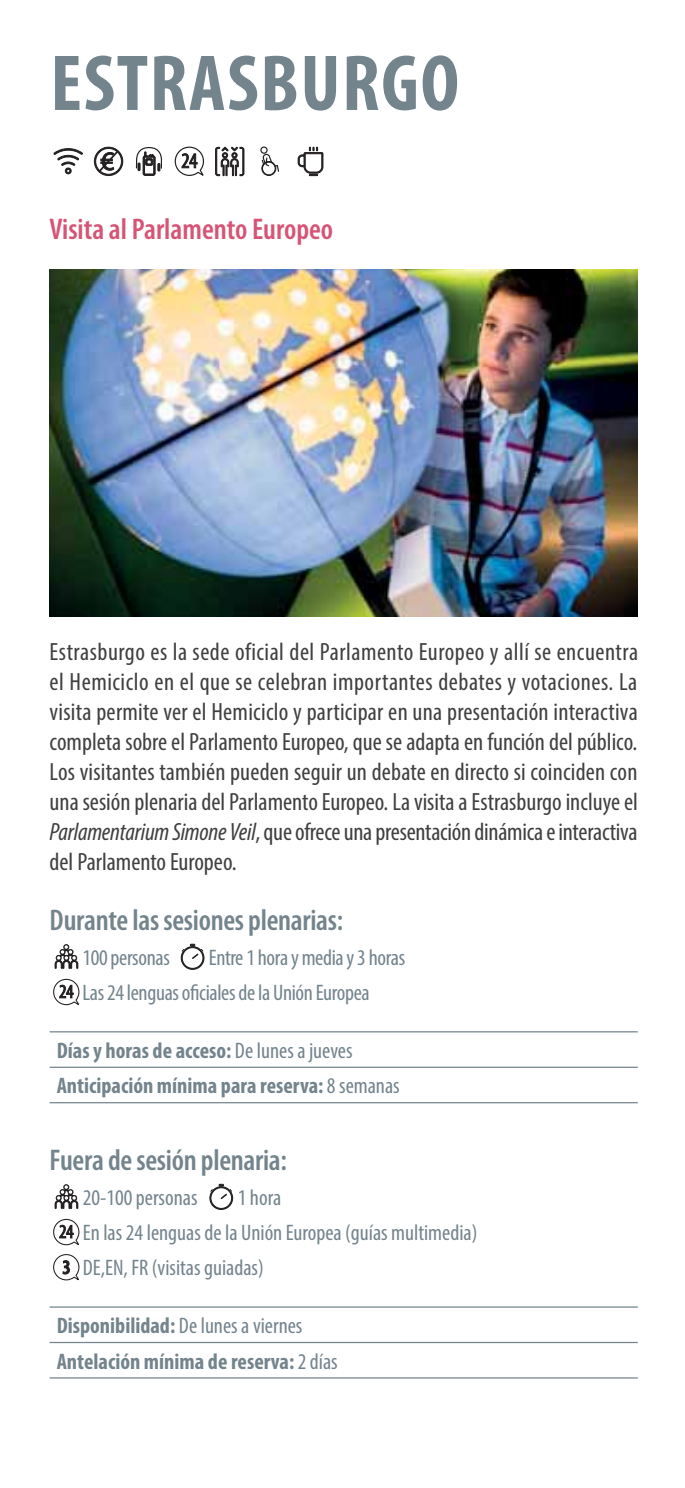
<style>
.page{position:relative;width:685px;height:1488px;background:#fff}
.page>*{position:absolute;margin:0;border:0;box-sizing:border-box;transform-origin:0 0}
.t1{font:700 condensed 80px "Myriad Pro";letter-spacing:.02em;color:#74848d}
.t2{font:600 condensed 30px "Myriad Pro";letter-spacing:-.01em;color:#74848d}
.t3{font:600 condensed 30px "Myriad Pro";color:#d65476}
.t4{font:condensed 25px/30px "Myriad Pro";letter-spacing:-.01em;color:#404041;text-align:justify}
.t5{font:condensed 22.5px/35.2px "Myriad Pro";color:#74848d}
.t6{font:700 condensed 22.5px/35.5px "Myriad Pro";color:#74848d}
.s1{font-style:italic}
.s2{font-weight:400}
</style>
<div class="page">
<svg style="left:298px;top:147px;width:25px;height:29px"></svg>
<div style="left:262px;top:161px;width:14px;height:15px;border:1px solid #221f20;border-radius:50%"></div>
<div style="left:260px;top:146px;width:8px;height:8px;border:1px solid #221f20;border-radius:50%"></div>
<svg style="left:261px;top:152px;width:18px;height:23px"></svg>
<svg style="left:215px;top:147px;width:29px;height:29px"></svg>
<svg style="left:174px;top:146px;width:30px;height:30px"></svg>
<svg style="left:135px;top:147px;width:27px;height:29px"></svg>
<svg style="left:94px;top:147px;width:29px;height:29px"></svg>
<svg style="left:54px;top:148px;width:29px;height:26px"></svg>
<svg style="left:55px;top:944px;width:23px;height:24px"></svg>
<svg style="left:181px;top:944px;width:23px;height:25px"></svg>
<svg style="left:53px;top:978px;width:27px;height:28px"></svg>
<hr style="left:50px;top:1066px;width:588px;height:2px;background:#74848d">
<hr style="left:50px;top:1031px;width:588px;height:1px;background:#74848d">
<hr style="left:50px;top:1102px;width:588px;height:1px;background:#74848d">
<svg style="left:55px;top:1184px;width:23px;height:24px"></svg>
<svg style="left:209px;top:1184px;width:24px;height:25px"></svg>
<svg style="left:53px;top:1218px;width:27px;height:28px"></svg>
<svg style="left:53px;top:1254px;width:27px;height:27px"></svg>
<hr style="left:50px;top:1341px;width:588px;height:2px;background:#74848d">
<hr style="left:50px;top:1306px;width:588px;height:1px;background:#74848d">
<hr style="left:50px;top:1377px;width:588px;height:1px;background:#74848d">
<img style="left:50px;top:269px;width:588px;height:347px">
<h1 class="t1" style="left:50px;top:53px;width:410px">ESTRASBURGO</h1>
<p class="t3" style="left:50px;top:218px;width:285px">Visita al Parlamento Europeo</p>
<p class="t4" style="left:50px;top:638px;width:590px">Estrasburgo es la sede oficial del Parlamento Europeo y allí se encuentra el Hemiciclo en el que se celebran importantes debates y votaciones. La visita permite ver el Hemiciclo y participar en una presentación interactiva completa sobre el Parlamento Europeo, que se adapta en función del público.<br>Los visitantes también pueden seguir un debate en directo si coinciden con una sesión plenaria del Parlamento Europeo. La visita a Estrasburgo incluye el <span class="s1">Parlamentarium Simone Veil</span>, que ofrece una presentación dinámica e interactiva del Parlamento Europeo.</p>
<p class="t2" style="left:50px;top:908px;width:295px">Durante las sesiones plenarias:</p>
<p class="t5" style="left:82px;top:942px;width:89px">100 personas</p>
<p class="t5" style="left:82px;top:942px;width:324px;text-indent:126px">Entre 1 hora y media y 3 horas<br>Las 24 lenguas oficiales de la Unión Europea</p>
<p class="t6" style="left:57px;top:1035px;width:345px">Días y horas de acceso: <span class="s2">De lunes a jueves<br></span>Anticipación mínima para reserva: <span class="s2">8 semanas</span></p>
<p class="t2" style="left:50px;top:1148px;width:239px">Fuera de sesión plenaria:</p>
<p class="t5" style="left:83px;top:1182px;width:116px">20-100 personas</p>
<p class="t5" style="left:83px;top:1182px;width:396px;text-indent:155px">1 hora<br>En las 24 lenguas de la Unión Europea (guías multimedia)<br>DE,EN, FR (visitas guiadas)</p>
<p class="t6" style="left:57px;top:1310px;width:283px">Disponibilidad: <span class="s2">De lunes a viernes<br></span>Antelación mínima de reserva: <span class="s2">2 días</span></p>
</div>
